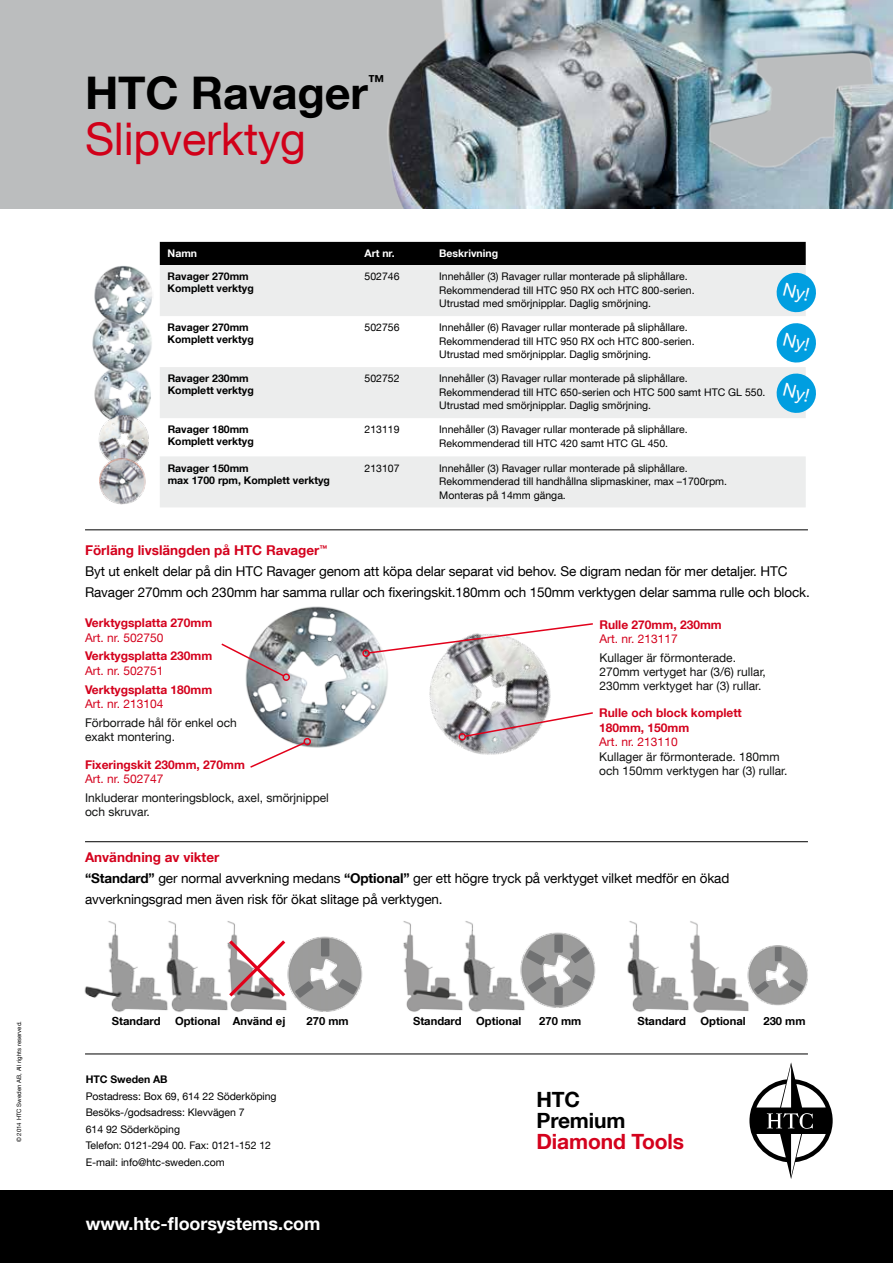
<style>
.page{position:relative;width:893px;height:1263px;background:#fff}
.page>*{position:absolute;margin:0;border:0;box-sizing:border-box;transform-origin:0 0}
.t1{font:45px "Helvetica Neue LT Com";letter-spacing:-.005em;color:#d10019}
.t2{font:700 45px "Helvetica Neue LT Com";letter-spacing:-.005em;color:#000}
.t3{font:700 21px "Helvetica Neue LT Com";letter-spacing:-.005em;color:#d4021d}
.t4{font:700 21px/21px "Helvetica Neue LT Com";letter-spacing:-.005em;color:#000}
.t5{font:700 18px "Helvetica Neue LT Com";letter-spacing:-.005em;color:#fff}
.t6{font:700 16.65px "Helvetica Neue LT Com";color:#000}
.t7{font:13.5px/21px "Helvetica Neue LT Com";letter-spacing:-.01em;color:#000}
.t8{font:12px/14.4px "Helvetica Neue LT Com";color:#111211}
.t9{font:700 12px/14.4px "Helvetica Neue LT Com";color:#d4021d}
.t10{font:12px "Helvetica Neue LT Com";color:#d4021d}
.t11{font:700 11.25px "Helvetica Neue LT Com";color:#000}
.t12{font:10.5px/13.5px "Helvetica Neue LT Com";color:#000}
.t13{font:700 10.5px/12px "Helvetica Neue LT Com";color:#000}
.t14{font:700 10.5px "Helvetica Neue LT Com";color:#fff}
.t15{font:6px "Helvetica Neue LT Com";letter-spacing:.005em;color:#000}
.s1{font-weight:700;color:#d4021d}
.s2{font-weight:700}
</style>
<div class="page">
<img style="left:246px;top:606px;width:142px;height:142px">
<div style="left:0;top:0;width:893px;height:208px;background:#bbbdbe"></div>
<img style="left:387px;top:0;width:506px;height:208px">
<div style="left:0;top:1191px;width:893px;height:72px;background:#000"></div>
<svg style="left:749px;top:1062px;width:84px;height:117px"></svg>
<hr style="left:85px;top:1054px;width:723px;height:1px;background:#000">
<hr style="left:85px;top:530px;width:723px;height:1px;background:#000">
<hr style="left:85px;top:841px;width:723px;height:1px;background:#000">
<div style="left:160px;top:242px;width:646px;height:23px;background:#000"></div>
<svg style="left:160px;top:265px;width:646px;height:242px;fill:#eceded"></svg>
<img style="left:429px;top:654px;width:122px;height:101px">
<svg style="left:367px;top:622px;width:226px;height:32px"></svg>
<div style="left:362px;top:649px;width:8px;height:8px;border:2px solid #e2001a;border-radius:50%"></div>
<svg style="left:221px;top:642px;width:71px;height:41px"></svg>
<svg style="left:463px;top:711px;width:130px;height:27px"></svg>
<div style="left:458px;top:733px;width:8px;height:7px;border:2px solid #e2001a;border-radius:50%"></div>
<svg style="left:249px;top:736px;width:63px;height:32px"></svg>
<img style="left:293px;top:936px;width:70px;height:76px">
<div style="left:321px;top:939px;width:8px;height:17px;background:#707172"></div>
<svg style="left:295px;top:981px;width:19px;height:17px"></svg>
<svg style="left:338px;top:979px;width:20px;height:16px"></svg>
<img style="left:84px;top:921px;width:54px;height:91px">
<img style="left:138px;top:921px;width:60px;height:91px">
<img style="left:198px;top:921px;width:95px;height:91px">
<svg style="left:226px;top:937px;width:63px;height:63px"></svg>
<img style="left:532px;top:932px;width:64px;height:76px">
<div style="left:554px;top:935px;width:9px;height:18px;background:#707172"></div>
<svg style="left:532px;top:950px;width:13px;height:15px"></svg>
<svg style="left:532px;top:976px;width:15px;height:17px"></svg>
<div style="left:554px;top:987px;width:9px;height:18px;background:#707172"></div>
<svg style="left:572px;top:974px;width:19px;height:16px"></svg>
<svg style="left:570px;top:946px;width:20px;height:17px"></svg>
<img style="left:469px;top:922px;width:63px;height:90px">
<img style="left:403px;top:921px;width:66px;height:91px">
<img style="left:756px;top:945px;width:52px;height:61px">
<div style="left:775px;top:947px;width:7px;height:14px;background:#707172"></div>
<svg style="left:756px;top:981px;width:13px;height:14px"></svg>
<svg style="left:788px;top:979px;width:16px;height:13px"></svg>
<img style="left:627px;top:921px;width:33px;height:91px">
<img style="left:660px;top:921px;width:96px;height:92px">
<img style="left:94px;top:364px;width:58px;height:59px;border-radius:28px">
<img style="left:91px;top:311px;width:64px;height:63px;border-radius:30px">
<img style="left:94px;top:265px;width:59px;height:60px">
<img style="left:98px;top:413px;width:51px;height:44px">
<img style="left:99px;top:457px;width:47px;height:48px">
<svg style="left:775px;top:271px;width:41px;height:43px;background:#4bb8e5"></svg>
<svg style="left:775px;top:321px;width:41px;height:44px"></svg>
<svg style="left:775px;top:371px;width:41px;height:44px;background:#4fb9e6"></svg>
<p class="t15" style="left:15px;top:1142px;width:122px;rotate:-90deg">© 2014 HTC Sweden AB, All rights reserved.</p>
<h1 class="t2" style="left:85px;top:64px;width:284px">HTC Ravager</h1>
<h3 class="t6" style="left:368px;top:71px;width:18px">™</h3>
<h1 class="t1" style="left:85px;top:111px;width:223px">Slipverktyg</h1>
<p class="t14" style="left:168px;top:247px;width:31px">Namn</p>
<p class="t14" style="left:364px;top:247px;width:32px">Art nr.</p>
<p class="t14" style="left:439px;top:247px;width:60px">Beskrivning</p>
<p class="t13" style="left:168px;top:270px;width:88px">Ravager 270mm<br>Komplett verktyg</p>
<p class="t12" style="left:364px;top:270px;width:37px">502746</p>
<p class="t12" style="left:439px;top:270px;width:257px">Innehåller (3) Ravager rullar monterade på sliphållare.<br>Rekommenderad till HTC 950 RX och HTC 800-serien.<br>Utrustad med smörjnipplar. Daglig smörjning.</p>
<p class="t13" style="left:168px;top:321px;width:88px">Ravager 270mm<br>Komplett verktyg</p>
<p class="t12" style="left:364px;top:321px;width:37px">502756</p>
<p class="t12" style="left:439px;top:321px;width:257px">Innehåller (6) Ravager rullar monterade på sliphållare.<br>Rekommenderad till HTC 950 RX och HTC 800-serien.<br>Utrustad med smörjnipplar. Daglig smörjning.</p>
<p class="t13" style="left:168px;top:372px;width:88px">Ravager 230mm<br>Komplett verktyg</p>
<p class="t12" style="left:364px;top:372px;width:37px">502752</p>
<p class="t12" style="left:439px;top:372px;width:328px">Innehåller (3) Ravager rullar monterade på sliphållare.<br>Rekommenderad till HTC 650-serien och HTC 500 samt HTC GL 550.<br>Utrustad med smörjnipplar. Daglig smörjning.</p>
<p class="t13" style="left:168px;top:423px;width:88px">Ravager 180mm<br>Komplett verktyg</p>
<p class="t12" style="left:364px;top:423px;width:37px">213119</p>
<p class="t12" style="left:439px;top:423px;width:250px">Innehåller (3) Ravager rullar monterade på sliphållare.<br>Rekommenderad till HTC 420 samt HTC GL 450.</p>
<p class="t13" style="left:168px;top:462px;width:164px">Ravager 150mm<br>max 1700 rpm, Komplett verktyg</p>
<p class="t12" style="left:365px;top:461px;width:37px">213107</p>
<p class="t12" style="left:439px;top:461px;width:289px">Innehåller (3) Ravager rullar monterade på sliphållare.<br>Rekommenderad till handhållna slipmaskiner, max –1700rpm.<br>Monteras på 14mm gänga.</p>
<p class="t7" style="left:85px;top:539px;width:726px"><span class="s1">Förläng livslängden på HTC Ravager</span><sup>™<br></sup>Byt ut enkelt delar på din HTC Ravager genom att köpa delar separat vid behov. Se digram nedan för mer detaljer. HTC<br>Ravager 270mm och 230mm har samma rullar och fixeringskit.180mm och 150mm verktygen delar samma rulle och block.</p>
<p class="t9" style="left:85px;top:616px;width:129px">Verktygsplatta 270mm</p>
<p class="t10" style="left:85px;top:630px;width:80px">Art. nr. 502750</p>
<p class="t9" style="left:85px;top:649px;width:129px">Verktygsplatta 230mm</p>
<p class="t10" style="left:85px;top:663px;width:80px">Art. nr. 502751</p>
<p class="t9" style="left:85px;top:682px;width:129px">Verktygsplatta 180mm</p>
<p class="t10" style="left:85px;top:696px;width:80px">Art. nr. 213104</p>
<p class="t8" style="left:85px;top:715px;width:153px">Förborrade hål för enkel och exakt montering.</p>
<p class="t9" style="left:85px;top:757px;width:161px">Fixeringskit 230mm, 270mm</p>
<p class="t10" style="left:85px;top:772px;width:80px">Art. nr. 502747</p>
<p class="t8" style="left:85px;top:790px;width:245px">Inkluderar monteringsblock, axel, smörjnippel och skruvar.</p>
<p class="t9" style="left:599px;top:617px;width:124px">Rulle 270mm, 230mm</p>
<p class="t10" style="left:599px;top:631px;width:80px">Art. nr. 213117</p>
<p class="t8" style="left:599px;top:650px;width:168px">Kullager är förmonterade.<br>270mm vertyget har (3/6) rullar,<br>230mm verktyget har (3) rullar.</p>
<p class="t9" style="left:599px;top:706px;width:144px">Rulle och block komplett<br>180mm, 150mm</p>
<p class="t10" style="left:599px;top:734px;width:80px">Art. nr. 213110</p>
<p class="t8" style="left:599px;top:749px;width:190px">Kullager är förmonterade. 180mm och 150mm verktygen har (3) rullar.</p>
<p class="t7" style="left:85px;top:847px;width:646px"><span class="s1">Användning av vikter<br></span><span class="s2">“Standard”</span> ger normal avverkning medans <span class="s2">“Optional”</span> ger ett högre tryck på verktyget vilket medför en ökad avverkningsgrad men även risk för ökat slitage på verktygen.</p>
<p class="t11" style="left:112px;top:1014px;width:50px">Standard</p>
<p class="t11" style="left:175px;top:1014px;width:112px">Optional Använd ej</p>
<p class="t11" style="left:307px;top:1014px;width:44px">270 mm</p>
<p class="t11" style="left:413px;top:1014px;width:50px">Standard</p>
<p class="t11" style="left:476px;top:1014px;width:47px">Optional</p>
<p class="t11" style="left:539px;top:1014px;width:44px">270 mm</p>
<p class="t11" style="left:637px;top:1014px;width:50px">Standard</p>
<p class="t11" style="left:700px;top:1014px;width:47px">Optional</p>
<p class="t11" style="left:763px;top:1014px;width:44px">230 mm</p>
<p class="t13" style="left:86px;top:1073px;width:83px">HTC Sweden AB</p>
<p class="t12" style="left:86px;top:1087px;width:192px;line-height:16.5px">Postadress: Box 69, 614 22 Söderköping<br>Besöks-/godsadress: Klevvägen 7<br>614 92 Söderköping<br>Telefon: 0121-294 00. Fax: 0121-152 12<br>E-mail: info@htc-sweden.com</p>
<h2 class="t4" style="left:536px;top:1088px;width:91px">HTC<br>Premium</h2>
<h2 class="t3" style="left:536px;top:1128px;width:149px">Diamond Tools</h2>
<h3 class="t5" style="left:86px;top:1212px;width:236px">www.htc-floorsystems.com</h3>
</div>
